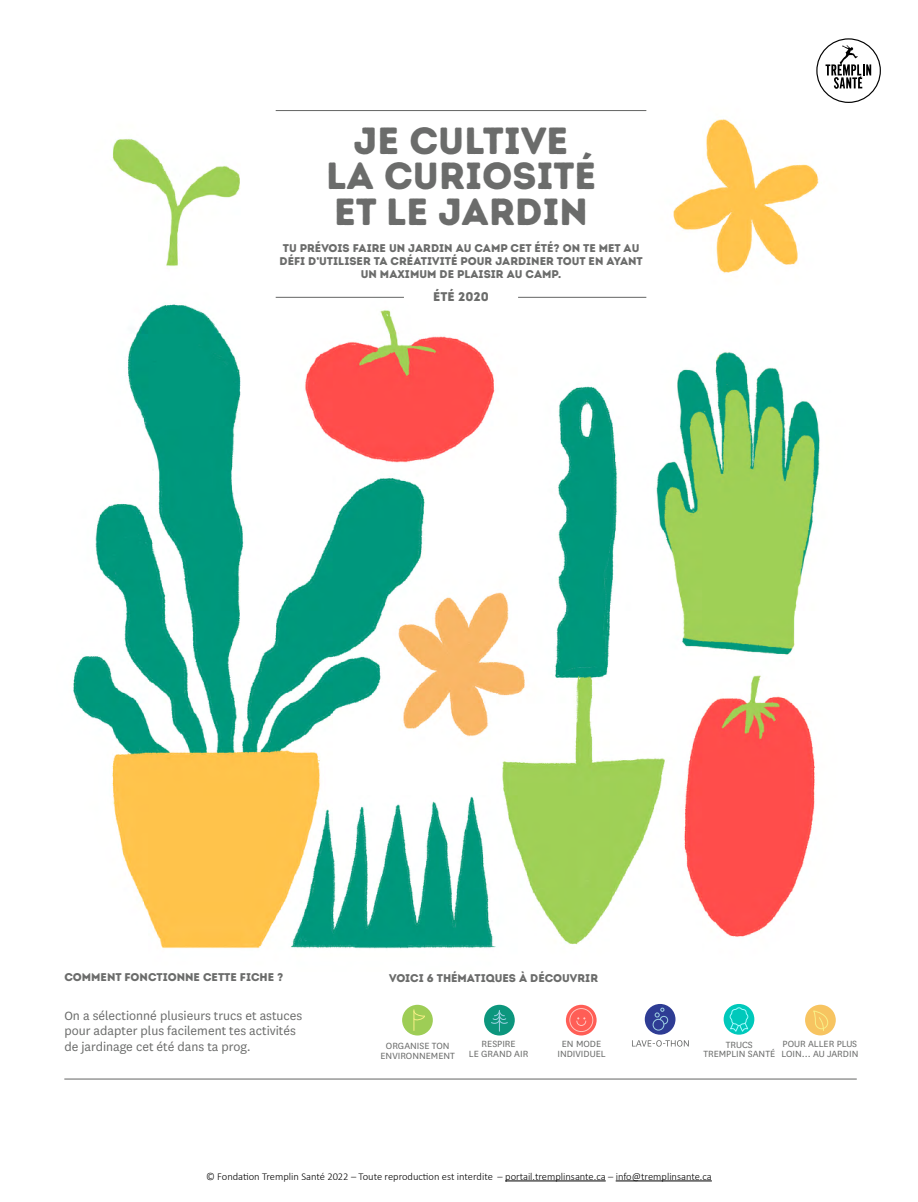
<style>
.page{position:relative;width:918px;height:1202px;background:#fff}
.page>*{position:absolute;margin:0;border:0;box-sizing:border-box;transform-origin:0 0}
.t1{font:37.8px/35px "Intro Rust Base";color:#6b6c6b;text-align:center}
.t2{font:13.95px/15.5px "National";color:#6b6c6b}
.t3{font:12.6px "Intro Rust Base";color:#6b6c6b}
.t4{font:11.25px/12.9px "Intro Rust Base";color:#6b6c6b;text-align:center}
.t5{font:300 10.5px "Calibri";color:#000}
.t6{font:10.5px/9.8px "National";color:#6b6c6b;text-align:center}
</style>
<div class="page">
<svg style="left:826px;top:45px;width:45px;height:44px"></svg>
<hr style="left:505px;top:1180px;width:101px;height:1px;background:#000">
<hr style="left:616px;top:1180px;width:96px;height:1px;background:#000">
<img style="left:73px;top:58px;width:787px;height:891px">
<div style="left:484px;top:1004px;width:31px;height:31px;background:#0c967d;border-radius:50%"></div>
<svg style="left:491px;top:1010px;width:17px;height:21px"></svg>
<svg style="left:566px;top:1004px;width:31px;height:31px"></svg>
<svg style="left:569px;top:1008px;width:24px;height:24px"></svg>
<div style="left:724px;top:1004px;width:30px;height:30px;background:#00c9bb;border-radius:50%"></div>
<svg style="left:729px;top:1006px;width:20px;height:26px"></svg>
<div style="left:402px;top:1004px;width:31px;height:31px;background:#9ecd56;border-radius:50%"></div>
<svg style="left:413px;top:1009px;width:12px;height:21px"></svg>
<div style="left:805px;top:1004px;width:31px;height:31px;background:#f7c461;border-radius:50%"></div>
<svg style="left:813px;top:1010px;width:15px;height:21px"></svg>
<div style="left:645px;top:1004px;width:30px;height:30px;background:#2e3c94;border-radius:50%"></div>
<div style="left:660px;top:1016px;width:8px;height:8px;border:1px solid #9fd3e3;border-radius:50%"></div>
<svg style="left:655px;top:1007px;width:9px;height:10px"></svg>
<div style="left:653px;top:1019px;width:11px;height:11px;background:#2e3c94;border-radius:50%"></div>
<div style="left:653px;top:1019px;width:11px;height:11px;border:1px solid #9fd3e3;border-radius:50%"></div>
<svg style="left:632px;top:1040px;width:57px;height:6px"></svg>
<hr style="left:64px;top:1078px;width:793px;height:1px;background:#6b6c6b">
<hr style="left:276px;top:297px;width:128px;height:1px;background:#6b6c6b">
<hr style="left:518px;top:297px;width:128px;height:1px;background:#6b6c6b">
<hr style="left:276px;top:110px;width:370px;height:1px;background:#6b6c6b">
<h1 class="t1" style="left:326px;top:124px;width:272px">JE CULTIVE<br>LA CURIOSITÉ<br>ET LE JARDIN</h1>
<p class="t4" style="left:280px;top:242px;width:365px">TU PRÉVOIS FAIRE UN JARDIN AU CAMP CET ÉTÉ? ON TE MET AU<br>DÉFI D’UTILISER TA CRÉATIVITÉ POUR JARDINER TOUT EN AYANT<br>UN MAXIMUM DE PLAISIR AU CAMP.</p>
<p class="t3" style="left:433px;top:289px;width:57px">ÉTÉ 2020</p>
<p class="t4" style="left:64px;top:970px;width:221px">COMMENT FONCTIONNE CETTE FICHE ?</p>
<p class="t2" style="left:64px;top:1007px;width:240px">On a sélectionné plusieurs trucs et astuces pour adapter plus facilement tes activités de jardinage cet été dans ta prog.</p>
<p class="t4" style="left:389px;top:971px;width:211px">VOICI 6 THÉMATIQUES À DÉCOUVRIR</p>
<p class="t6" style="left:380px;top:1040px;width:76px">ORGANISE TON<br>ENVIRONNEMENT</p>
<p class="t6" style="left:469px;top:1038px;width:61px">RESPIRE<br>LE GRAND AIR</p>
<p class="t6" style="left:557px;top:1038px;width:50px">EN MODE<br>INDIVIDUEL</p>
<p class="t6" style="left:781px;top:1038px;width:79px;text-align:left">POUR ALLER PLUS<br>LOIN... AU JARDIN</p>
<p class="t6" style="left:703px;top:1039px;width:73px">TRUCS<br>TREMPLIN SANTÉ</p>
<p class="t5" style="left:206px;top:1169px;width:507px">© Fondation Tremplin Santé 2022 – Toute reproduction est interdite – portail.tremplinsante.ca – info@tremplinsante.ca</p>
</div>
